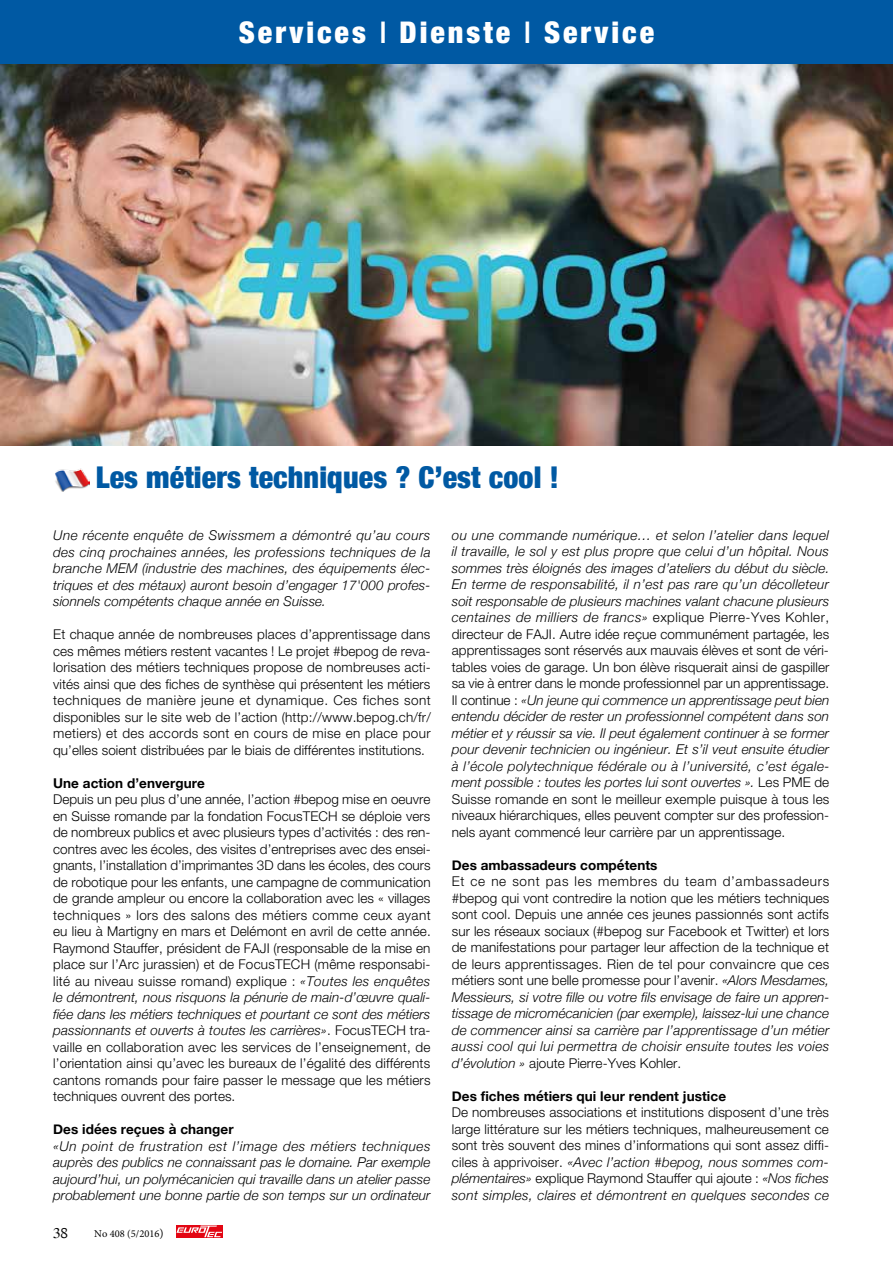
<style>
.page{position:relative;width:893px;height:1263px;background:#fff}
.page>*{position:absolute;margin:0;border:0;box-sizing:border-box;transform-origin:0 0}
.t1{font:900 condensed 30px "Helvetica Neue";letter-spacing:.005em;color:#0059a3}
.t2{font:900 condensed 30px "Helvetica Neue";letter-spacing:.1em;color:#fff}
.t3{font:300 13.5px/16.5px "Helvetica Neue";letter-spacing:.005em;color:#000;text-align:justify}
.t4{font:italic 300 13.5px/16.5px "Helvetica Neue";letter-spacing:.005em;color:#000;text-align:justify}
.t5{font:700 13.5px "Helvetica Neue";letter-spacing:.005em;color:#000}
.t6{font:10.5px "Minion Pro";color:#000}
.s1{font-weight:500}
.s2{font-style:italic}
.s3{font-style:normal}
.s4{font-size:12px}
</style>
<div class="page">
<div style="left:176px;top:1225px;width:47px;height:12px;background:#e30613"></div>
<svg style="left:176px;top:1225px;width:46px;height:12px"></svg>
<img style="left:55px;top:468px;width:34px;height:24px">
<img style="left:0;top:63px;width:893px;height:383px">
<div style="left:0;top:0;width:893px;height:63px;background:#0059a3"></div>
<h1 class="t2" style="left:239px;top:13px;width:417px">Services <span class="s1">I</span> Dienste <span class="s1">I</span> Service</h1>
<h1 class="t1" style="left:96px;top:453px;width:465px">Les métiers techniques ? C’est cool !</h1>
<p class="t4" style="left:53px;top:526px;width:379px">Une récente enquête de Swissmem a démontré qu’au cours des cinq prochaines années, les professions techniques de la branche MEM (industrie des machines, des équipements élec&shy;triques et des métaux) auront besoin d’engager 17'000 profes&shy;sionnels compétents chaque année en Suisse.</p>
<p class="t3" style="left:53px;top:626px;width:379px">Et chaque année de nombreuses places d’apprentissage dans ces mêmes métiers restent vacantes ! Le projet #bepog de reva&shy;lorisation des métiers techniques propose de nombreuses acti&shy;vités ainsi que des fiches de synthèse qui présentent les métiers techniques de manière jeune et dynamique. Ces fiches sont disponibles sur le site web de l’action (http://www.bepog.ch/fr/ metiers) et des accords sont en cours de mise en place pour qu’elles soient distribuées par le biais de différentes institutions.</p>
<p class="t5" style="left:53px;top:772px;width:153px">Une action d’envergure</p>
<p class="t3" style="left:53px;top:791px;width:379px">Depuis un peu plus d’une année, l’action #bepog mise en oeuvre en Suisse romande par la fondation FocusTECH se déploie vers de nombreux publics et avec plusieurs types d’activités : des ren&shy;contres avec les écoles, des visites d’entreprises avec des ensei&shy;gnants, l’installation d’imprimantes 3D dans les écoles, des cours de robotique pour les enfants, une campagne de communication de grande ampleur ou encore la collaboration avec les « villages techniques » lors des salons des métiers comme ceux ayant eu lieu à Martigny en mars et Delémont en avril de cette année.<br>Raymond Stauffer, président de FAJI (responsable de la mise en place sur l’Arc jurassien) et de FocusTECH (même responsabi&shy;lité au niveau suisse romand) explique : <span class="s2">«Toutes les enquêtes le démontrent, nous risquons la pénurie de main-d’œuvre quali&shy;fiée dans les métiers techniques et pourtant ce sont des métiers passionnants et ouverts à toutes les carrières»</span>. FocusTECH tra&shy;vaille en collaboration avec les services de l’enseignement, de l’orientation ainsi qu’avec les bureaux de l’égalité des différents cantons romands pour faire passer le message que les métiers techniques ouvrent des portes.</p>
<p class="t5" style="left:53px;top:1118px;width:182px">Des idées reçues à changer</p>
<p class="t4" style="left:53px;top:1136px;width:379px">«Un point de frustration est l’image des métiers techniques auprès des publics ne connaissant pas le domaine. Par exemple aujourd’hui, un polymécanicien qui travaille dans un atelier passe probablement une bonne partie de son temps sur un ordinateur</p>
<p class="t4" style="left:452px;top:526px;width:379px">ou une commande numérique… et selon l’atelier dans lequel il travaille, le sol y est plus propre que celui d’un hôpital. Nous sommes très éloignés des images d’ateliers du début du siècle.<br>En terme de responsabilité, il n’est pas rare qu’un décolleteur soit responsable de plusieurs machines valant chacune plusieurs centaines de milliers de francs» <span class="s3">explique Pierre-Yves Kohler, directeur de FAJI. Autre idée reçue communément partagée, les apprentissages sont réservés aux mauvais élèves et sont de véri&shy;tables voies de garage. Un bon élève risquerait ainsi de gaspiller sa vie à entrer dans le monde professionnel par un apprentissage.<br>Il continue :</span> «Un jeune qui commence un apprentissage peut bien entendu décider de rester un professionnel compétent dans son métier et y réussir sa vie. Il peut également continuer à se former pour devenir technicien ou ingénieur. Et s’il veut ensuite étudier à l’école polytechnique fédérale ou à l’université, c’est égale&shy;ment possible : toutes les portes lui sont ouvertes ». <span class="s3">Les PME de Suisse romande en sont le meilleur exemple puisque à tous les niveaux hiérarchiques, elles peuvent compter sur des profession&shy;nels ayant commencé leur carrière par un apprentissage.</span></p>
<p class="t5" style="left:452px;top:854px;width:207px">Des ambassadeurs compétents</p>
<p class="t3" style="left:452px;top:873px;width:379px">Et ce ne sont pas les membres du team d’ambassadeurs #bepog qui vont contredire la notion que les métiers techniques sont cool. Depuis une année ces jeunes passionnés sont actifs sur les réseaux sociaux (#bepog sur Facebook et Twitter) et lors de manifestations pour partager leur affection de la technique et de leurs apprentissages. Rien de tel pour convaincre que ces métiers sont une belle promesse pour l’avenir. <span class="s2">«Alors Mesdames, Messieurs, si votre fille ou votre fils envisage de faire un appren&shy;tissage de micromécanicien (par exemple), laissez-lui une chance de commencer ainsi sa carrière par l’apprentissage d’un métier aussi cool qui lui permettra de choisir ensuite toutes les voies d’évolution »</span> ajoute Pierre-Yves Kohler.</p>
<p class="t5" style="left:452px;top:1085px;width:276px">Des fiches métiers qui leur rendent justice</p>
<p class="t3" style="left:452px;top:1104px;width:379px">De nombreuses associations et institutions disposent d’une très large littérature sur les métiers techniques, malheureusement ce sont très souvent des mines d’informations qui sont assez diffi&shy;ciles à apprivoiser. <span class="s2">«Avec l’action #bepog, nous sommes com&shy;plémentaires»</span> explique Raymond Stauffer qui ajoute : <span class="s2">«Nos fiches sont simples, claires et démontrent en quelques secondes ce</span></p>
<p class="t6" style="left:53px;top:1227px;width:112px">✓ No 408 (5/2016<span class="s4">)</span></p>
</div>
